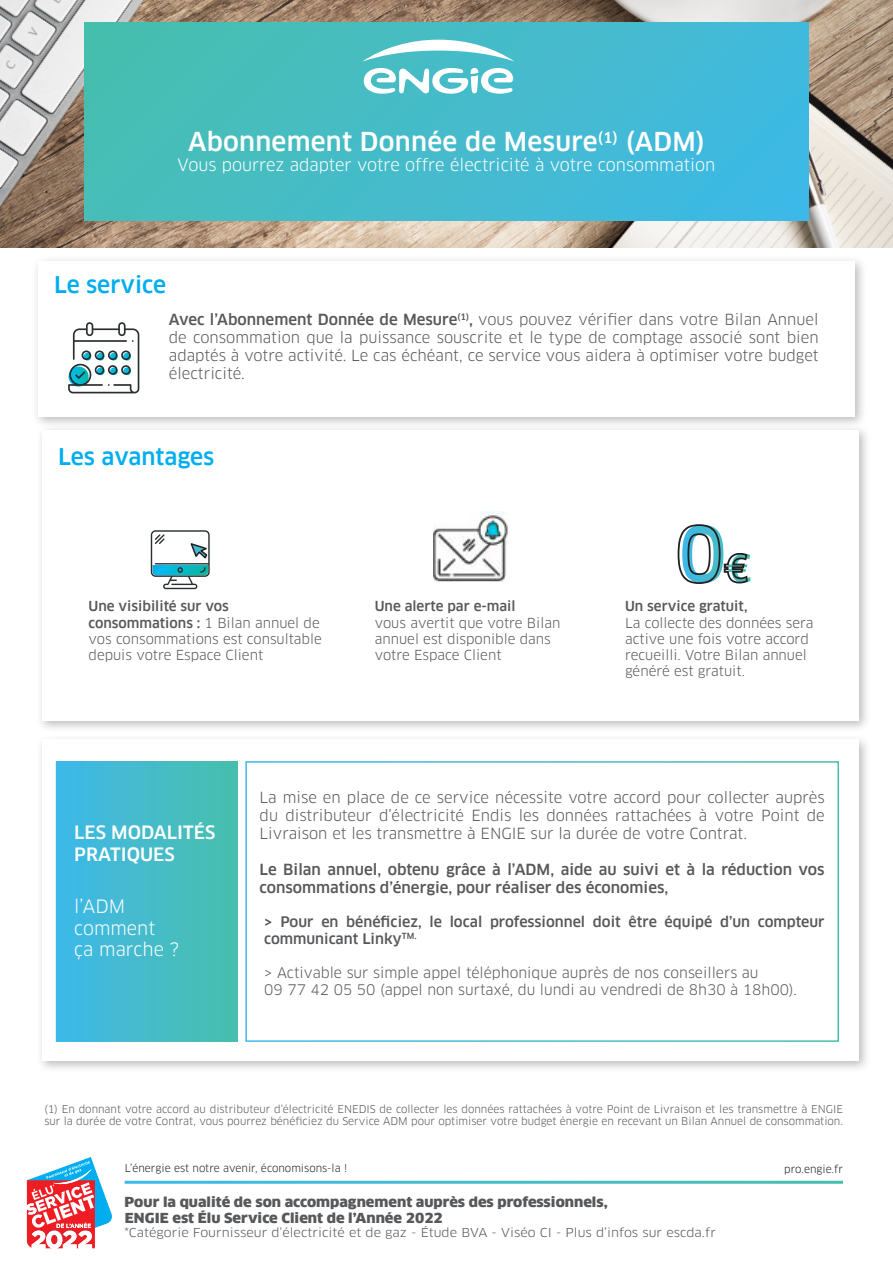
<style>
.page{position:relative;width:893px;height:1263px;background:#fff}
.page>*{position:absolute;margin:0;border:0;box-sizing:border-box;transform-origin:0 0}
.RECTO-Titre_offre{font:500 25.5px "Clan Pro";letter-spacing:.01em;color:#fff}
.t1{font:500 22.5px "Clan Pro";color:#00aeef}
.titre_encadré_modali{font:500 18px "Clan Pro";color:#fff}
.titre_encadré_modali-2{font:18px "Clan Pro";color:#fff}
.RECTO_-_sous-titre{font:16.5px "Clan Pro";color:#fff}
.corps{font:15px/18px "Clan Pro";color:#57585a;text-align:justify}
.corps-2{font:500 15px/18px "Clan Pro";color:#57585a}
.corps-3{font:14.25px "Clan Pro";color:#57585a}
.corps-4{font:500 14.25px/17.1px "Clan Pro";color:#57585a}
.corps-5{font:13.5px/16.2px "Clan Pro";color:#57585a}
.t2{font:900 13.5px/16.2px "Clan Pro";color:#57585a;scale:1.08 1}
.corps-6{font:500 13.5px "Clan Pro";color:#57585a}
.t3{font:12px "Clan Pro";color:#57585a;scale:1.08 1}
.mention_legale{font:10.5px/12.6px "Clan Pro";color:#57585a}
.t4{font:10.5px "Clan Pro";color:#231f20}
.s1{font-weight:500}
</style>
<div class="page">
<svg style="left:27px;top:1157px;width:85px;height:91px"></svg>
<div style="left:32px;top:255px;width:835px;height:174px;background:#231f20;opacity:.3"></div>
<div style="left:38px;top:261px;width:817px;height:156px;background:#fff"></div>
<div style="left:36px;top:733px;width:835px;height:340px;background:#231f20;opacity:.3"></div>
<div style="left:43px;top:740px;width:816px;height:321px;background:#fff"></div>
<div style="left:36px;top:424px;width:835px;height:309px;background:#231f20;opacity:.3"></div>
<div style="left:43px;top:431px;width:816px;height:290px;background:#fff"></div>
<img style="left:0;top:0;width:893px;height:248px">
<div style="left:84px;top:22px;width:725px;height:198px;background:linear-gradient(to right,#49beb2,#40b9e3)"></div>
<svg style="left:362px;top:40px;width:152px;height:21px"></svg>
<svg style="left:364px;top:68px;width:149px;height:28px"></svg>
<div style="left:57px;top:762px;width:180px;height:279px;background:linear-gradient(to right,#3fb8e9,#49bfac)"></div>
<div style="left:245px;top:761px;width:594px;height:281px;border:2px solid #fff"></div>
<svg style="left:68px;top:322px;width:71px;height:71px"></svg>
<svg style="left:677px;top:524px;width:74px;height:60px"></svg>
<svg style="left:151px;top:530px;width:59px;height:59px"></svg>
<img style="left:434px;top:511px;width:74px;height:71px">
<p class="RECTO-Titre_offre" style="left:188px;top:127px;width:518px">Abonnement Donnée de Mesure<sup>(1)</sup> (ADM)</p>
<p class="RECTO_-_sous-titre" style="left:178px;top:155px;width:539px">Vous pourrez adapter votre offre électricité à votre consommation</p>
<h2 class="t1" style="left:54px;top:271px;width:114px">Le service</h2>
<p class="corps" style="left:169px;top:310px;width:651px"><span class="s1">Avec l’Abonnement Donnée de Mesure</span><sup>(1)</sup><span class="s1">,</span> vous pouvez vérifier dans votre Bilan Annuel de consommation que la puissance souscrite et le type de comptage associé sont bien adaptés à votre activité. Le cas échéant, ce service vous aidera à optimiser votre budget électricité.</p>
<h2 class="t1" style="left:58px;top:444px;width:158px">Les avantages</h2>
<p class="corps-5" style="left:89px;top:598px;width:235px"><span class="s1">Une visibilité sur vos consommations :</span> 1 Bilan annuel de vos consommations est consultable depuis votre Espace Client</p>
<p class="corps-6" style="left:625px;top:599px;width:124px">Un service gratuit,</p>
<p class="corps-6" style="left:375px;top:599px;width:142px">Une alerte par e-mail</p>
<p class="corps-5" style="left:375px;top:615px;width:187px">vous avertit que votre Bilan annuel est disponible dans votre Espace Client</p>
<p class="corps-5" style="left:625px;top:615px;width:190px">La collecte des données sera active une fois votre accord recueilli. Votre Bilan annuel généré est gratuit.</p>
<p class="titre_encadré_modali" style="left:74px;top:822px;width:143px">LES MODALITÉS</p>
<p class="titre_encadré_modali" style="left:74px;top:844px;width:102px">PRATIQUES</p>
<p class="titre_encadré_modali-2" style="left:74px;top:896px;width:52px">l’ADM</p>
<p class="titre_encadré_modali-2" style="left:74px;top:917px;width:82px">comment</p>
<p class="titre_encadré_modali-2" style="left:74px;top:939px;width:106px">ça marche ?</p>
<p class="corps" style="left:260px;top:788px;width:567px">La mise en place de ce service nécessite votre accord pour collecter auprès du distributeur d’électricité Endis les données rattachées à votre Point de Livraison et les transmettre à ENGIE sur la durée de votre Contrat.</p>
<p class="corps-2" style="left:260px;top:860px;width:566px">Le Bilan annuel, obtenu grâce à l’ADM, aide au suivi et à la réduction vos consommations d’énergie, pour réaliser des économies,</p>
<p class="corps-4" style="left:264px;top:913px;width:562px">&gt; Pour en bénéficiez, le local professionnel doit être équipé d’un compteur communicant Linky<sup>TM.</sup></p>
<p class="corps-3" style="left:264px;top:964px;width:496px">&gt; Activable sur simple appel téléphonique auprès de nos conseillers au</p>
<p class="corps-3" style="left:264px;top:981px;width:534px">09 77 42 05 50 (appel non surtaxé, du lundi au vendredi de 8h30 à 18h00).</p>
<p class="mention_legale" style="left:44px;top:1102px;width:800px">(1) En donnant votre accord au distributeur d’électricité ENEDIS de collecter les données rattachées à votre Point de Livraison et les transmettre à ENGIE sur la durée de votre Contrat, vous pourrez bénéficiez du Service ADM pour optimiser votre budget énergie en recevant un Bilan Annuel de consommation.</p>
<p class="t4" style="left:125px;top:1161px;width:224px">L’énergie est notre avenir, économisons-la !</p>
<p class="t4" style="left:784px;top:1163px;width:60px">pro.engie.fr</p>
<p class="t2" style="left:125px;top:1194px;width:449px">Pour la qualité de son accompagnement auprès des professionnels,<br>ENGIE est Élu Service Client de l’Année 2022</p>
<p class="t3" style="left:125px;top:1226px;width:549px">*Catégorie Fournisseur d’électricité et de gaz - Étude BVA - Viséo CI - Plus d’infos sur escda.fr</p>
</div>
